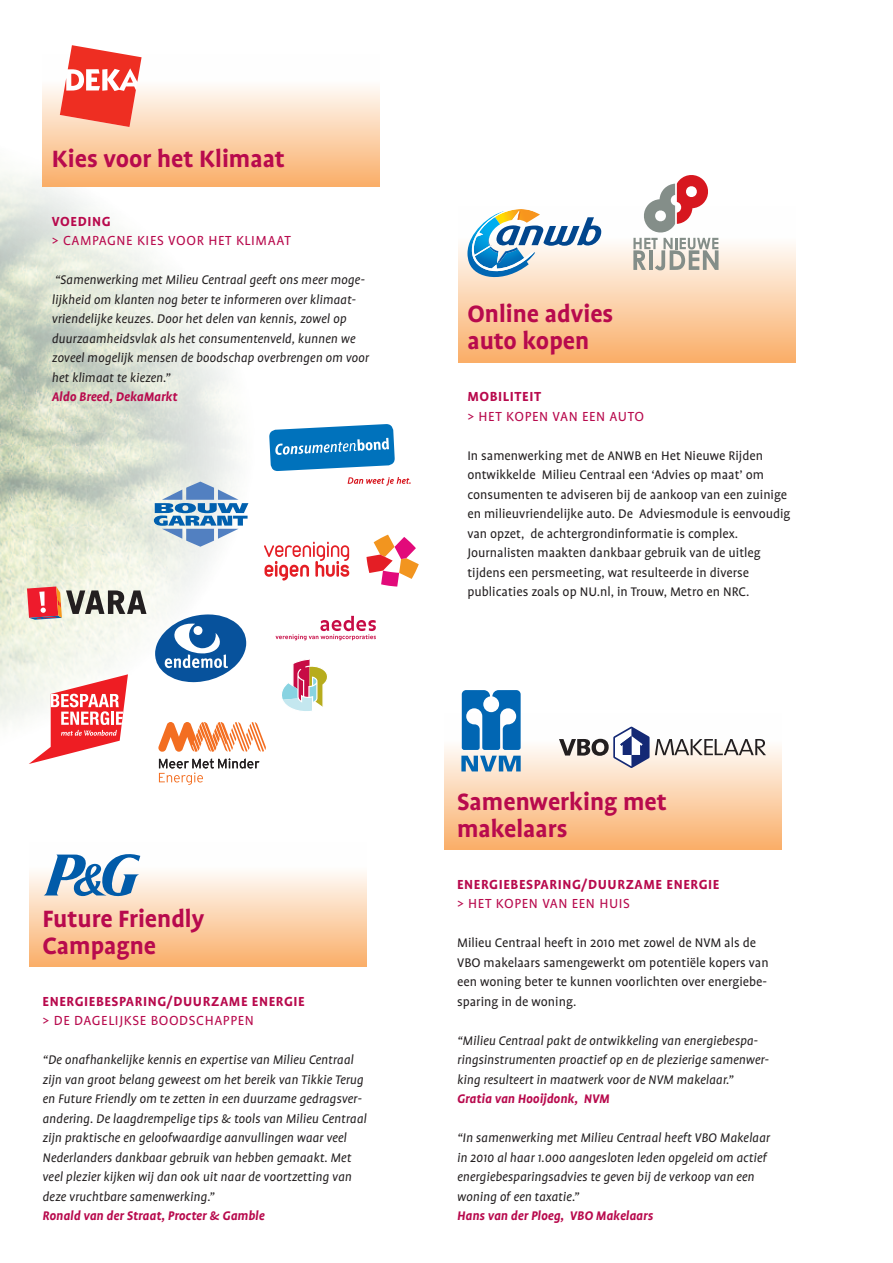
<style>
.page{position:relative;width:893px;height:1263px;background:#fff}
.page>*{position:absolute;margin:0;border:0;box-sizing:border-box;transform-origin:0 0}
.t1{font:700 27px/27px "Profile";color:#b80a4d}
.t2{font:15px "Profile";letter-spacing:.04em;color:#b80a4d}
.t3{font:700 15px "Profile";letter-spacing:.04em;color:#b80a4d}
.t4{font:italic 14.25px/19.5px "Profile";color:#231f20}
.t5{font:14.25px/19.5px "Profile";color:#231f20}
.t6{font:italic 700 14.25px "Profile";color:#b80a4d}
</style>
<div class="page">
<div style="left:458px;top:206px;width:337px;height:156px;background:linear-gradient(to bottom,#fff,#fab16e)"></div>
<img style="left:0;top:142px;width:249px;height:584px">
<div style="left:30px;top:842px;width:337px;height:125px;background:linear-gradient(to bottom,#fff,#fab06c)"></div>
<svg style="left:467px;top:208px;width:134px;height:76px"></svg>
<svg style="left:44px;top:854px;width:96px;height:42px"></svg>
<svg style="left:269px;top:424px;width:126px;height:47px"></svg>
<svg style="left:348px;top:477px;width:63px;height:9px"></svg>
<svg style="left:366px;top:535px;width:53px;height:52px"></svg>
<svg style="left:264px;top:542px;width:85px;height:38px"></svg>
<svg style="left:154px;top:482px;width:94px;height:65px"></svg>
<svg style="left:29px;top:674px;width:99px;height:90px"></svg>
<svg style="left:282px;top:659px;width:45px;height:52px"></svg>
<svg style="left:276px;top:616px;width:100px;height:24px"></svg>
<svg style="left:155px;top:614px;width:91px;height:68px"></svg>
<svg style="left:27px;top:586px;width:119px;height:34px;background:#ba908c"></svg>
<div style="left:444px;top:713px;width:337px;height:137px;background:linear-gradient(to bottom,#feffff,#fab06c)"></div>
<svg style="left:461px;top:756px;width:60px;height:15px"></svg>
<svg style="left:462px;top:690px;width:59px;height:60px"></svg>
<svg style="left:559px;top:726px;width:207px;height:42px"></svg>
<div style="left:43px;top:54px;width:336px;height:133px;background:linear-gradient(to bottom,#fff,#fab06c)"></div>
<svg style="left:60px;top:45px;width:82px;height:82px"></svg>
<svg style="left:633px;top:175px;width:85px;height:95px"></svg>
<svg style="left:158px;top:722px;width:108px;height:30px"></svg>
<svg style="left:159px;top:758px;width:100px;height:27px"></svg>
<h1 class="t1" style="left:52px;top:145px;width:235px">Kies voor het Klimaat</h1>
<p class="t3" style="left:52px;top:213px;width:18px">Voedin</p>
<p class="t3" style="left:102px;top:213px;width:10px">g</p>
<p class="t2" style="left:52px;top:233px;width:22px">&gt; cam</p>
<p class="t2" style="left:92px;top:233px;width:174px">pagne kies voo r h et klimaa</p>
<p class="t2" style="left:284px;top:233px;width:8px">t</p>
<p class="t4" style="left:52px;top:270px;width:319px">“Samenwerking met Milieu Centraal geeft ons meer moge&shy;lijkheid om klanten nog beter te informeren over klimaat&shy;vriendelijke keuzes. Door het delen van kennis, zowel op duurzaamheidsvlak als het consumentenveld, kunnen we zoveel mogelijk mensen de boodschap overbrengen om voor het klimaat te kiezen.”</p>
<p class="t6" style="left:52px;top:389px;width:127px">Aldo Breed, DekaMarkt</p>
<h1 class="t1" style="left:43px;top:905px;width:163px">Future Friendly<br>Campagne</h1>
<p class="t3" style="left:43px;top:993px;width:50px">Energiebespa</p>
<p class="t3" style="left:135px;top:993px;width:96px">ring/duurzame</p>
<p class="t3" style="left:252px;top:993px;width:48px">energie</p>
<p class="t2" style="left:43px;top:1013px;width:127px">&gt; de dagelijkse bood</p>
<p class="t2" style="left:189px;top:1013px;width:67px">schappen</p>
<p class="t4" style="left:43px;top:1050px;width:326px">“De onafhankelijke kennis en expertise van Milieu Centraal zijn van groot belang geweest om het bereik van Tikkie Terug en Future Friendly om te zetten in een duurzame gedragsver&shy;andering. De laagdrempelige tips &amp; tools van Milieu Centraal zijn praktische en geloofwaardige aanvullingen waar veel Nederlanders dankbaar gebruik van hebben gemaakt. Met veel plezier kijken wij dan ook uit naar de voortzetting van deze vruchtbare samenwerking.”</p>
<p class="t6" style="left:43px;top:1208px;width:224px">Ronald van der Straat, Procter &amp; Gamble</p>
<h1 class="t1" style="left:467px;top:300px;width:148px">Online advies auto kopen</h1>
<p class="t3" style="left:467px;top:389px;width:9px">mobiliteit</p>
<p class="t2" style="left:467px;top:408px;width:176px">&gt; h et kopen van een auto</p>
<p class="t5" style="left:467px;top:446px;width:157px">I n samenwerking met de ANWB</p>
<p class="t5" style="left:467px;top:446px;width:325px;text-indent:177px">en Het N ieuwe Rijden ontwikkelde Milieu Centraal een ‘Advies op maat’ om consumenten te adviseren bij de aankoop van een zuinige en milieuvriendelijke auto. De Adviesmodule is eenvoudig van opzet, de achtergrondinformatie is complex.<br>Journalisten maakten dankbaar gebruik van de uitleg tijdens een persmeeting, wat resulteerde in diverse publicaties zoals op NU.nl, in Trouw, Metro en NRC.</p>
<h1 class="t1" style="left:457px;top:788px;width:211px">Samenwerking met makelaars</h1>
<p class="t3" style="left:457px;top:876px;width:50px">Energiebespa</p>
<p class="t3" style="left:549px;top:876px;width:96px">ring/duurzame</p>
<p class="t3" style="left:667px;top:876px;width:48px">energie</p>
<p class="t2" style="left:457px;top:896px;width:174px">&gt; h et kopen van een h uis</p>
<p class="t5" style="left:457px;top:933px;width:313px">Milieu Centraal heeft in 2010 met zowel de NVM als de VBO makelaars samengewerkt om potentiële kopers van een woning beter te kunnen voorlichten over energiebe&shy;sparing in de woning.</p>
<p class="t4" style="left:457px;top:1031px;width:313px">“Milieu Centraal pakt de ontwikkeling van energiebespa&shy;ringsinstrumenten proactief op en de plezierige samenwer&shy;king resulteert in maatwerk voor de NVM makelaar.”</p>
<p class="t6" style="left:457px;top:1091px;width:154px">Gratia van Hooijdonk, NVM</p>
<p class="t4" style="left:457px;top:1128px;width:314px">“In samenwerking met Milieu Centraal heeft VBO Makelaar in 2010 al haar 1.000 aangesloten leden opgeleid om actief energiebesparingsadvies te geven bij de verkoop van een woning of een taxatie.”</p>
<p class="t6" style="left:457px;top:1208px;width:198px">Hans van der Ploeg, VBO Makelaars</p>
</div>
